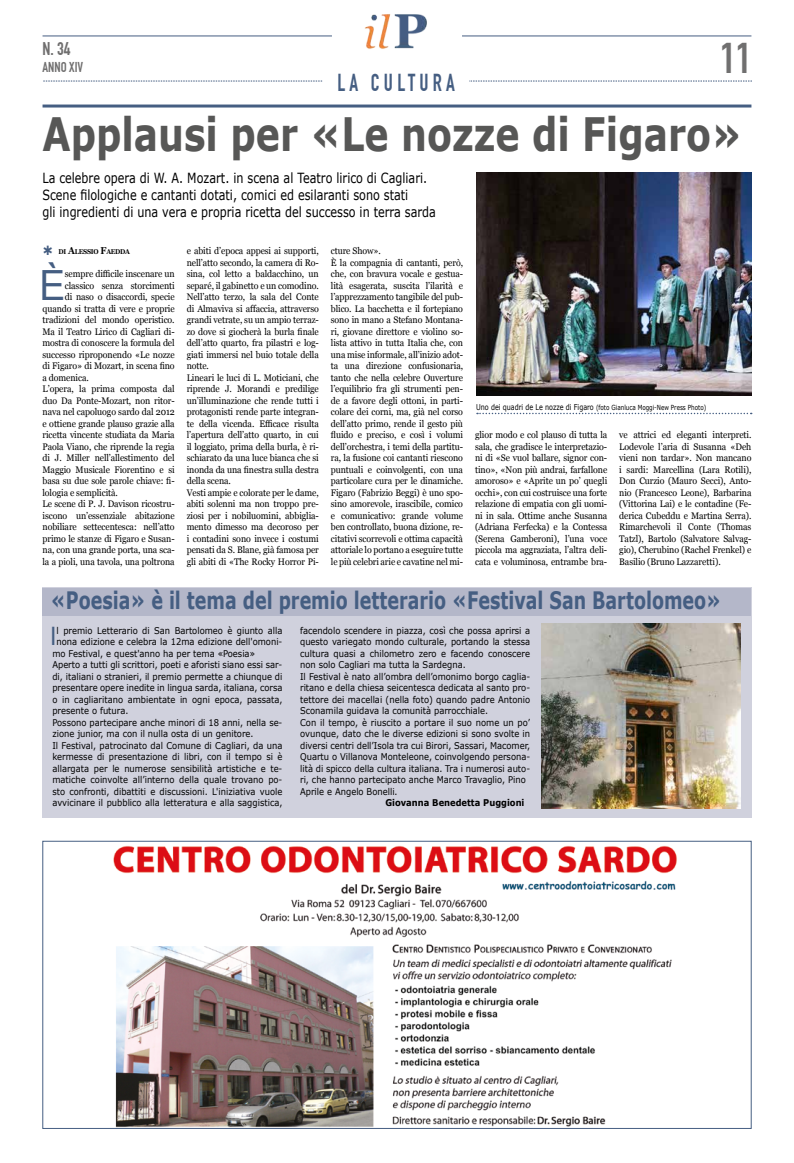
<style>
.page{position:relative;width:794px;height:1163px;background:#fff}
.page>*{position:absolute;margin:0;border:0;box-sizing:border-box;transform-origin:0 0}
.t1{font:700 46px "Verdana";color:#575756;scale:.79 1}
.t2{font:700 42px "DIN Condensed";color:#706f6f}
.t3{font:41.6px "Arial";color:#455e82;scale:.93 1}
.t4{font:25.4px "Arial";color:#455e82;scale:.9 1}
.t5{font:700 24px "Verdana";color:#455e82;scale:.73 1}
.t6{font:700 24px "DIN Condensed";letter-spacing:.2em;color:#455e82;scale:.89 1}
.t7{font:700 18px "DIN Condensed";color:#706f6f}
.t8{font:14px/16.8px "Verdana";color:#000;scale:.8 1}
.t9{font:700 14px "DIN Condensed";color:#706f6f}
.t10{font:9.5px/11.5px "Georgia";letter-spacing:-.01em;color:#000;scale:.93 1}
.t11{font:9.3px/11.5px "Verdana";color:#000;scale:.9 1}
.t12{font:700 9.3px "Verdana";color:#000;scale:.9 1}
.t13{font:7px "Verdana";color:#000;scale:.8 1}
.t14{font:700 7px "Georgia";letter-spacing:-.035em;color:#000;scale:.9 1}
.s1{font-size:10px}
.s2{font-size:8px}
</style>
<div class="page">
<hr style="left:43px;top:35px;width:289px;height:1px;background:#455e82">
<hr style="left:462px;top:35px;width:289px;height:1px;background:#455e82">
<img style="left:364px;top:14px;width:63px;height:35px">
<svg style="left:43px;top:81px;width:709px;height:1px"></svg>
<div style="left:323px;top:74px;width:146px;height:19px;background:#fff"></div>
<hr style="left:43px;top:104px;width:708px;height:3px;background:#455e82">
<img style="left:476px;top:172px;width:275px;height:223px">
<svg style="left:477px;top:412px;width:274px;height:2px"></svg>
<div style="left:42px;top:587px;width:709px;height:230px;background:#d0d1dd"></div>
<img style="left:541px;top:623px;width:199px;height:185px">
<div style="left:42px;top:588px;width:709px;height:27px;background:#b4b7c9"></div>
<img style="left:113px;top:845px;width:564px;height:281px">
<h3 class="t7" style="left:43px;top:38px;width:30px">N. 34</h3>
<h3 class="t9" style="left:43px;top:59px;width:42px">ANNO XIV</h3>
<h3 class="t6" style="left:337px;top:68px;width:134px">LA CULTURA</h3>
<h2 class="t2" style="left:720px;top:34px;width:33px">11</h2>
<h1 class="t1" style="left:42px;top:104px;width:887px">Applausi per «Le nozze di Figaro»</h1>
<h3 class="t8" style="left:42px;top:170px;width:493px">La celebre opera di W. A. Mozart. in scena al Teatro lirico di Cagliari.<br>Scene filologiche e cantanti dotati, comici ed esilaranti sono stati<br>gli ingredienti di una vera e propria ricetta del successo in terra sarda</h3>
<p class="t14" style="left:59px;top:246px;width:81px">DI <span class="s1">A</span>LESSIO <span class="s1">F</span>AEDDA</p>
<h3 class="t3" style="left:39px;top:258px;width:29px">È</h3>
<p class="t10" style="left:65px;top:268px;width:120px">sempre difficile inscenare un</p>
<p class="t10" style="left:65px;top:279px;width:120px">classico senza storcimenti</p>
<p class="t10" style="left:65px;top:291px;width:120px">di naso o disaccordi, specie</p>
<p class="t10" style="left:43px;top:302px;width:144px">quando si tratta di vere e proprie</p>
<p class="t10" style="left:43px;top:314px;width:144px">tradizioni del mondo operistico.</p>
<p class="t10" style="left:43px;top:325px;width:144px">Ma il Teatro Lirico di Cagliari di-</p>
<p class="t10" style="left:43px;top:337px;width:144px">mostra di conoscere la formula del</p>
<p class="t10" style="left:43px;top:348px;width:144px">successo riproponendo «Le nozze</p>
<p class="t10" style="left:43px;top:360px;width:144px">di Figaro» di Mozart, in scena fino</p>
<p class="t10" style="left:43px;top:371px;width:51px">a domenica.</p>
<p class="t10" style="left:43px;top:383px;width:144px">L’opera, la prima composta dal</p>
<p class="t10" style="left:43px;top:394px;width:144px">duo Da Ponte-Mozart, non ritor-</p>
<p class="t10" style="left:43px;top:406px;width:144px">nava nel capoluogo sardo dal 2012</p>
<p class="t10" style="left:43px;top:417px;width:144px">e ottiene grande plauso grazie alla</p>
<p class="t10" style="left:43px;top:429px;width:144px">ricetta vincente studiata da Maria</p>
<p class="t10" style="left:43px;top:440px;width:144px">Paola Viano, che riprende la regia</p>
<p class="t10" style="left:43px;top:452px;width:144px">di J. Miller nell’allestimento del</p>
<p class="t10" style="left:43px;top:463px;width:144px">Maggio Musicale Fiorentino e si</p>
<p class="t10" style="left:43px;top:475px;width:144px">basa su due sole parole chiave: fi-</p>
<p class="t10" style="left:43px;top:486px;width:83px">lologia e semplicità.</p>
<p class="t10" style="left:43px;top:498px;width:144px">Le scene di P. J. Davison ricostru-</p>
<p class="t10" style="left:43px;top:509px;width:144px">iscono un’essenziale abitazione</p>
<p class="t10" style="left:43px;top:521px;width:144px">nobiliare settecentesca: nell’atto</p>
<p class="t10" style="left:43px;top:532px;width:144px">primo le stanze di Figaro e Susan-</p>
<p class="t10" style="left:43px;top:544px;width:144px">na, con una grande porta, una sca-</p>
<p class="t10" style="left:43px;top:555px;width:144px">la a pioli, una tavola, una poltrona</p>
<p class="t10" style="left:187px;top:245px;width:144px">e abiti d’epoca appesi ai supporti, nell’atto secondo, la camera di Ro&shy;sina, col letto a baldacchino, un separé, il gabinetto e un comodino.<br>Nell’atto terzo, la sala del Conte di Almaviva si affaccia, attraverso grandi vetrate, su un ampio terraz&shy;zo dove si giocherà la burla finale dell’atto quarto, fra pilastri e log&shy;giati immersi nel buio totale della notte.<br>Lineari le luci di L. Moticiani, che riprende J. Morandi e predilige un’illuminazione che rende tutti i protagonisti rende parte integran&shy;te della vicenda. Efficace risulta l’apertura dell’atto quarto, in cui il loggiato, prima della burla, è ri&shy;schiarato da una luce bianca che si inonda da una finestra sulla destra della scena.<br>Vesti ampie e colorate per le dame, abiti solenni ma non troppo pre&shy;ziosi per i nobiluomini, abbiglia&shy;mento dimesso ma decoroso per i contadini sono invece i costumi pensati da S. Blane, già famosa per gli abiti di «The Rocky Horror Pi-</p>
<p class="t10" style="left:331px;top:245px;width:144px">cture Show».<br>È la compagnia di cantanti, però, che, con bravura vocale e gestua&shy;lità esagerata, suscita l’ilarità e l’apprezzamento tangibile del pub&shy;blico. La bacchetta e il fortepiano sono in mano a Stefano Montana&shy;ri, giovane direttore e violino so&shy;lista attivo in tutta Italia che, con una mise informale, all’inizio adot&shy;ta una direzione confusionaria, tanto che nella celebre Ouverture l’equilibrio fra gli strumenti pen&shy;de a favore degli ottoni, in parti&shy;colare dei corni, ma, già nel corso dell’atto primo, rende il gesto più fluido e preciso, e così i volumi dell’orchestra, i temi della partitu&shy;ra, la fusione coi cantanti riescono puntuali e coinvolgenti, con una particolare cura per le dinamiche.<br>Figaro (Fabrizio Beggi) è uno spo&shy;sino amorevole, irascibile, comico e comunicativo: grande volume ben controllato, buona dizione, re&shy;citativi scorrevoli e ottima capacità attoriale lo portano a eseguire tutte le più celebri arie e cavatine nel mi-</p>
<p class="t13" style="left:476px;top:403px;width:289px"><span class="s2">Uno dei quadri de Le nozze di Figaro</span> (foto Gianluca Moggi-New Press Photo)</p>
<p class="t10" style="left:475px;top:429px;width:144px;text-align:justify">glior modo e col plauso di tutta la sala, che gradisce le interpretazio&shy;ni di «Se vuol ballare, signor con&shy;tino», «Non più andrai, farfallone amoroso» e «Aprite un po’ quegli occhi», con cui costruisce una forte relazione di empatia con gli uomi&shy;ni in sala. Ottime anche Susanna (Adriana Ferfecka) e la Contessa (Serena Gamberoni), l’una voce piccola ma aggraziata, l’altra deli&shy;cata e voluminosa, entrambe bra-</p>
<p class="t10" style="left:619px;top:429px;width:144px;text-align:justify">ve attrici ed eleganti interpreti.<br>Lodevole l’aria di Susanna «Deh vieni non tardar». Non mancano i sardi: Marcellina (Lara Rotili), Don Curzio (Mauro Secci), Anto&shy;nio (Francesco Leone), Barbarina (Vittorina Lai) e le contadine (Fe&shy;derica Cubeddu e Martina Serra).<br>Rimarchevoli il Conte (Thomas Tatzl), Bartolo (Salvatore Salvag&shy;gio), Cherubino (Rachel Frenkel) e Basilio (Bruno Lazzaretti).</p>
<h3 class="t5" style="left:51px;top:585px;width:919px">«Poesia» è il tema del premio letterario «Festival San Bartolomeo»</h3>
<h3 class="t4" style="left:50px;top:619px;width:9px">I</h3>
<p class="t11" style="left:57px;top:624px;width:252px">l premio Letterario di San Bartolomeo è giunto alla</p>
<p class="t11" style="left:57px;top:636px;width:252px">nona edizione e celebra la 12ma edizione dell'omoni-</p>
<p class="t11" style="left:52px;top:647px;width:227px">mo Festival, e quest'anno ha per tema «Poesia»</p>
<p class="t11" style="left:52px;top:659px;width:257px">Aperto a tutti gli scrittori, poeti e aforisti siano essi sar-</p>
<p class="t11" style="left:52px;top:670px;width:257px">di, italiani o stranieri, il premio permette a chiunque di</p>
<p class="t11" style="left:52px;top:682px;width:257px">presentare opere inedite in lingua sarda, italiana, corsa</p>
<p class="t11" style="left:52px;top:693px;width:257px">o in cagliaritano ambientate in ogni epoca, passata,</p>
<p class="t11" style="left:52px;top:705px;width:86px">presente o futura.</p>
<p class="t11" style="left:52px;top:716px;width:257px">Possono partecipare anche minori di 18 anni, nella se-</p>
<p class="t11" style="left:52px;top:728px;width:225px">zione junior, ma con il nulla osta di un genitore.</p>
<p class="t11" style="left:52px;top:739px;width:257px">Il Festival, patrocinato dal Comune di Cagliari, da una</p>
<p class="t11" style="left:52px;top:751px;width:257px">kermesse di presentazione di libri, con il tempo si è</p>
<p class="t11" style="left:52px;top:762px;width:257px">allargata per le numerose sensibilità artistiche e te-</p>
<p class="t11" style="left:52px;top:774px;width:257px">matiche coinvolte all’interno della quale trovano po-</p>
<p class="t11" style="left:52px;top:785px;width:257px">sto confronti, dibattiti e discussioni. L'iniziativa vuole</p>
<p class="t11" style="left:52px;top:797px;width:257px">avvicinare il pubblico alla letteratura e alla saggistica,</p>
<p class="t11" style="left:300px;top:624px;width:257px">facendolo scendere in piazza, così che possa aprirsi a questo variegato mondo culturale, portando la stessa cultura quasi a chilometro zero e facendo conoscere non solo Cagliari ma tutta la Sardegna.<br>Il Festival è nato all’ombra dell’omonimo borgo caglia&shy;ritano e della chiesa seicentesca dedicata al santo pro&shy;tettore dei macellai (nella foto) quando padre Antonio Sconamila guidava la comunità parrocchiale.<br>Con il tempo, è riuscito a portare il suo nome un po’ ovunque, dato che le diverse edizioni si sono svolte in diversi centri dell’Isola tra cui Birori, Sassari, Macomer, Quartu o Villanova Monteleone, coinvolgendo persona&shy;lità di spicco della cultura italiana. Tra i numerosi auto&shy;ri, che hanno partecipato anche Marco Travaglio, Pino Aprile e Angelo Bonelli.</p>
<p class="t12" style="left:385px;top:797px;width:156px">Giovanna Benedetta Puggioni</p>
</div>
